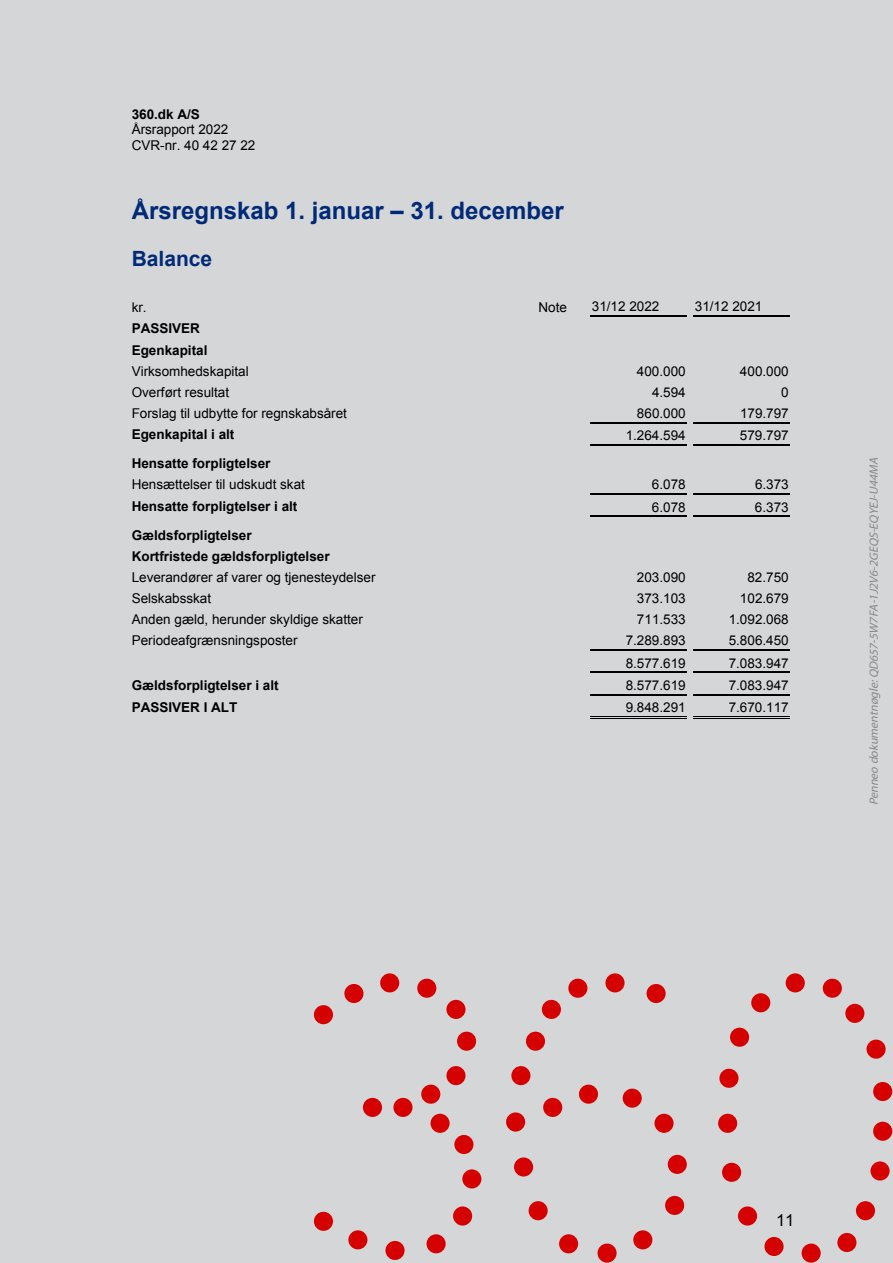
<style>
.page{position:relative;width:893px;height:1263px;background:#fff}
.page>*{position:absolute;margin:0;border:0;box-sizing:border-box;transform-origin:0 0}
.t1{font:700 24px "Arial";color:#00338d}
.t2{font:700 21px "Arial";color:#00338d}
.t3{font:16.5px "Arial";color:#000}
.t4{font:13.5px/15.6px "Arial";color:#000}
.t5{font:700 13.5px/21.1px "Arial";color:#000}
.t6{font:italic 12px "Myriad Pro";color:#888}
</style>
<div class="page">
<div style="left:0;top:0;width:892px;height:1263px;background:#d5d6d8"></div>
<svg style="left:314px;top:1005px;width:19px;height:19px"></svg>
<div style="left:344px;top:984px;width:19px;height:19px;background:#d50000;border-radius:50%"></div>
<div style="left:380px;top:973px;width:19px;height:19px;background:#d50000;border-radius:50%"></div>
<svg style="left:417px;top:979px;width:19px;height:19px"></svg>
<div style="left:446px;top:1000px;width:19px;height:19px;background:#d50000;border-radius:50%"></div>
<svg style="left:457px;top:1032px;width:19px;height:19px"></svg>
<div style="left:446px;top:1066px;width:19px;height:19px;background:#d50000;border-radius:50%"></div>
<svg style="left:421px;top:1085px;width:19px;height:19px"></svg>
<div style="left:393px;top:1098px;width:19px;height:19px;background:#d50000;border-radius:50%"></div>
<svg style="left:363px;top:1098px;width:19px;height:19px"></svg>
<svg style="left:430px;top:1114px;width:19px;height:19px"></svg>
<div style="left:454px;top:1135px;width:19px;height:19px;background:#d50000;border-radius:50%"></div>
<svg style="left:462px;top:1169px;width:19px;height:19px"></svg>
<svg style="left:453px;top:1206px;width:19px;height:20px"></svg>
<svg style="left:426px;top:1234px;width:19px;height:19px"></svg>
<div style="left:385px;top:1241px;width:19px;height:19px;background:#d50000;border-radius:50%"></div>
<svg style="left:348px;top:1230px;width:19px;height:19px"></svg>
<svg style="left:314px;top:1212px;width:19px;height:19px"></svg>
<svg style="left:506px;top:1112px;width:19px;height:20px"></svg>
<svg style="left:514px;top:1157px;width:19px;height:20px"></svg>
<svg style="left:528px;top:1201px;width:19px;height:19px"></svg>
<svg style="left:559px;top:1234px;width:19px;height:19px"></svg>
<svg style="left:597px;top:1244px;width:19px;height:19px"></svg>
<svg style="left:633px;top:1230px;width:19px;height:19px"></svg>
<svg style="left:665px;top:1196px;width:19px;height:19px"></svg>
<svg style="left:667px;top:1155px;width:19px;height:19px"></svg>
<svg style="left:654px;top:1114px;width:19px;height:19px"></svg>
<svg style="left:622px;top:1089px;width:19px;height:19px"></svg>
<svg style="left:579px;top:1085px;width:19px;height:19px"></svg>
<svg style="left:543px;top:1098px;width:19px;height:19px"></svg>
<svg style="left:511px;top:1066px;width:19px;height:19px"></svg>
<svg style="left:526px;top:1032px;width:19px;height:19px"></svg>
<svg style="left:542px;top:1000px;width:19px;height:19px"></svg>
<svg style="left:568px;top:979px;width:19px;height:19px"></svg>
<svg style="left:605px;top:973px;width:19px;height:19px"></svg>
<svg style="left:785px;top:973px;width:19px;height:19px"></svg>
<svg style="left:822px;top:979px;width:19px;height:19px"></svg>
<svg style="left:845px;top:1004px;width:19px;height:19px"></svg>
<svg style="left:866px;top:1040px;width:19px;height:19px"></svg>
<svg style="left:873px;top:1082px;width:19px;height:19px"></svg>
<svg style="left:873px;top:1122px;width:19px;height:19px"></svg>
<svg style="left:870px;top:1161px;width:19px;height:20px"></svg>
<svg style="left:855px;top:1201px;width:20px;height:19px"></svg>
<div style="left:837px;top:1233px;width:19px;height:19px;background:#d50000;border-radius:50%"></div>
<svg style="left:801px;top:1244px;width:19px;height:19px"></svg>
<div style="left:764px;top:1237px;width:19px;height:19px;background:#d50000;border-radius:50%"></div>
<svg style="left:738px;top:1206px;width:19px;height:20px"></svg>
<svg style="left:722px;top:1163px;width:19px;height:19px"></svg>
<svg style="left:718px;top:1114px;width:19px;height:19px"></svg>
<svg style="left:719px;top:1069px;width:19px;height:19px"></svg>
<svg style="left:730px;top:1028px;width:19px;height:19px"></svg>
<svg style="left:751px;top:993px;width:19px;height:19px"></svg>
<svg style="left:646px;top:984px;width:19px;height:19px"></svg>
<p class="t5" style="left:132px;top:105px;width:70px">360.dk A/S</p>
<p class="t4" style="left:132px;top:123px;width:125px">Årsrapport 2022<br>CVR-nr. 40 42 27 22</p>
<h1 class="t1" style="left:132px;top:201px;width:433px">Årsregnskab 1. januar – 31. december</h1>
<h2 class="t2" style="left:132px;top:250px;width:82px">Balance</h2>
<p class="t4" style="left:132px;top:301px;width:16px">kr.</p>
<p class="t4" style="left:538px;top:301px;width:30px">Note</p>
<p class="t4" style="left:592px;top:300px;width:69px">31/12 2022</p>
<p class="t4" style="left:694px;top:300px;width:69px">31/12 2021</p>
<p class="t5" style="left:132px;top:319px;width:77px">PASSIVER<br>Egenkapital</p>
<p class="t4" style="left:132px;top:364px;width:119px">Virksomhedskapital</p>
<p class="t4" style="left:637px;top:364px;width:50px">400.000</p>
<p class="t4" style="left:740px;top:364px;width:50px">400.000</p>
<p class="t4" style="left:132px;top:386px;width:99px">Overført resultat</p>
<p class="t4" style="left:652px;top:386px;width:35px">4.594</p>
<p class="t4" style="left:781px;top:386px;width:9px">0</p>
<p class="t4" style="left:132px;top:407px;width:217px">Forslag til udbytte for regnskabsåret</p>
<p class="t4" style="left:637px;top:407px;width:50px">860.000</p>
<p class="t4" style="left:740px;top:407px;width:50px">179.797</p>
<p class="t5" style="left:132px;top:425px;width:104px">Egenkapital i alt</p>
<p class="t4" style="left:625px;top:429px;width:62px">1.264.594</p>
<p class="t4" style="left:740px;top:429px;width:50px">579.797</p>
<p class="t5" style="left:132px;top:454px;width:140px">Hensatte forpligtelser</p>
<p class="t4" style="left:132px;top:478px;width:175px">Hensættelser til udskudt skat</p>
<p class="t4" style="left:652px;top:478px;width:35px">6.078</p>
<p class="t4" style="left:755px;top:478px;width:35px">6.373</p>
<p class="t5" style="left:132px;top:496px;width:167px">Hensatte forpligtelser i alt</p>
<p class="t4" style="left:652px;top:500px;width:35px">6.078</p>
<p class="t4" style="left:755px;top:500px;width:35px">6.373</p>
<p class="t5" style="left:132px;top:525px;width:199px">Gældsforpligtelser<br>Kortfristede gældsforpligtelser</p>
<p class="t4" style="left:132px;top:571px;width:245px">Leverandører af varer og tjenesteydelser</p>
<p class="t4" style="left:637px;top:571px;width:50px">203.090</p>
<p class="t4" style="left:747px;top:571px;width:43px">82.750</p>
<p class="t4" style="left:132px;top:592px;width:81px">Selskabsskat</p>
<p class="t4" style="left:637px;top:592px;width:50px">373.103</p>
<p class="t4" style="left:740px;top:592px;width:50px">102.679</p>
<p class="t4" style="left:132px;top:613px;width:232px">Anden gæld, herunder skyldige skatter</p>
<p class="t4" style="left:637px;top:613px;width:50px">711.533</p>
<p class="t4" style="left:728px;top:613px;width:62px">1.092.068</p>
<p class="t4" style="left:132px;top:634px;width:167px">Periodeafgrænsningsposter</p>
<p class="t4" style="left:625px;top:634px;width:62px">7.289.893</p>
<p class="t4" style="left:728px;top:634px;width:62px">5.806.450</p>
<p class="t4" style="left:625px;top:656px;width:62px">8.577.619</p>
<p class="t4" style="left:728px;top:656px;width:62px">7.083.947</p>
<p class="t5" style="left:132px;top:676px;width:148px">Gældsforpligtelser i alt</p>
<p class="t4" style="left:625px;top:679px;width:62px">8.577.619</p>
<p class="t4" style="left:728px;top:679px;width:62px">7.083.947</p>
<p class="t5" style="left:132px;top:698px;width:107px">PASSIVER I ALT</p>
<p class="t4" style="left:625px;top:701px;width:62px">9.848.291</p>
<p class="t4" style="left:728px;top:701px;width:62px">7.670.117</p>
<p class="t6" style="left:868px;top:805px;width:351px;rotate:-90deg">Penneo dokumentnøgle:QD657-5W7FA-1J2V6-2GEQS-EQYEJ-U44MA</p>
<p class="t3" style="left:776px;top:1214px;width:20px">11</p>
</div>
